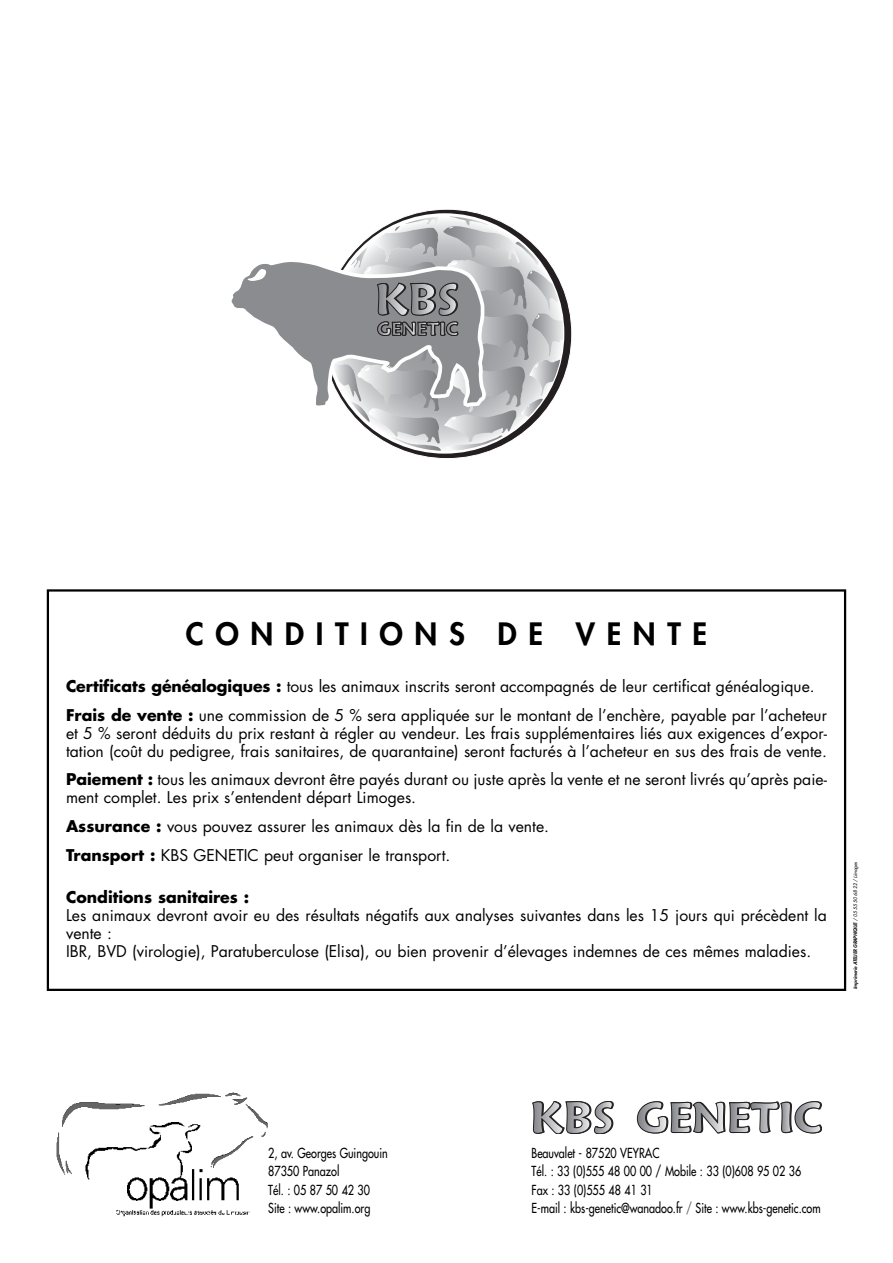
<style>
.page{position:relative;width:893px;height:1263px;background:#fff}
.page>*{position:absolute;margin:0;border:0;box-sizing:border-box;transform-origin:0 0}
.t1{font:800 30px "Futura";letter-spacing:.385em;color:#000}
.t2{font:15.75px/18px "Futura";color:#000}
.t3{font:700 15.75px "Futura";color:#000}
.t4{font:13.5px/18.5px "Futura";color:#000;scale:.8 1}
.t5{font:italic 800 4.8px "Futura";color:#000}
.s1{font-weight:700}
.s2{font-weight:400}
.s3{color:#666}
</style>
<div class="page">
<div style="left:47px;top:589px;width:799px;height:402px;border:2px solid #000"></div>
<svg style="left:404px;top:451px;width:84px;height:8px"></svg>
<svg style="left:231px;top:216px;width:332px;height:235px"></svg>
<svg style="left:532px;top:1101px;width:82px;height:33px"></svg>
<svg style="left:637px;top:1101px;width:185px;height:33px"></svg>
<img style="left:116px;top:1180px;width:134px;height:37px">
<img style="left:56px;top:1092px;width:212px;height:88px">
<h1 class="t1" style="left:186px;top:619px;width:523px">CONDITIONS DE VENTE</h1>
<p class="t2" style="left:66px;top:673px;width:762px;line-height:28.7px"><span class="s1">Certificats généalogiques :</span> tous les animaux inscrits seront accompagnés de leur certificat généalogique.<br><span class="s1">Frais de vente :</span> une commission de 5 % sera appliquée sur le montant de l’enchère, payable par l’acheteur</p>
<p class="t2" style="left:66px;top:725px;width:762px">et 5 % seront déduits du prix restant à régler au vendeur. Les frais supplémentaires liés aux exigences d’expor&shy;tation (coût du pedigree, frais sanitaires, de quarantaine) seront facturés à l’acheteur en sus des frais de vente.</p>
<p class="t2" style="left:66px;top:772px;width:762px"><span class="s1">Paiement :</span> tous les animaux devront être payés durant ou juste après la vente et ne seront livrés qu’après paie&shy;ment complet. Les prix s’entendent départ Limoges.</p>
<p class="t2" style="left:66px;top:813px;width:484px;line-height:28.7px"><span class="s1">Assurance :</span> vous pouvez assurer les animaux dès la fin de la vente.<br><span class="s1">Transport :</span> KBS GENETIC peut organiser le transport.</p>
<p class="t3" style="left:66px;top:890px;width:185px">Conditions sanitaires :</p>
<p class="t2" style="left:66px;top:907px;width:762px">Les animaux devront avoir eu des résultats négatifs aux analyses suivantes dans les 15 jours qui précèdent la vente :<br>IBR, BVD (virologie), Paratuberculose (Elisa), ou bien provenir d’élevages indemnes de ces mêmes maladies.</p>
<p class="t5" style="left:853px;top:989px;width:128px;rotate:-90deg">Imprimerie ATELIER GRAPHIQUE <span class="s2">/ 05 55 50 68 22 / Limoges</span></p>
<p class="t4" style="left:268px;top:1145px;width:151px">2, av. Georges Guingouin<br>87350 Panazol<br>Tél. : 05 87 50 42 30<br>Site : www.opalim.org</p>
<p class="t4" style="left:532px;top:1145px;width:363px">Beauvalet - 87520 VEYRAC<br>Tél. : 33 (0)555 48 00 00 / Mobile : 33 (0)608 95 02 36<br>Fax : 33 (0)555 48 41 31<br>E-mail : kbs-genetic@wanadoo.fr <span class="s3">/</span> Site : www.kbs-genetic.com</p>
</div>
